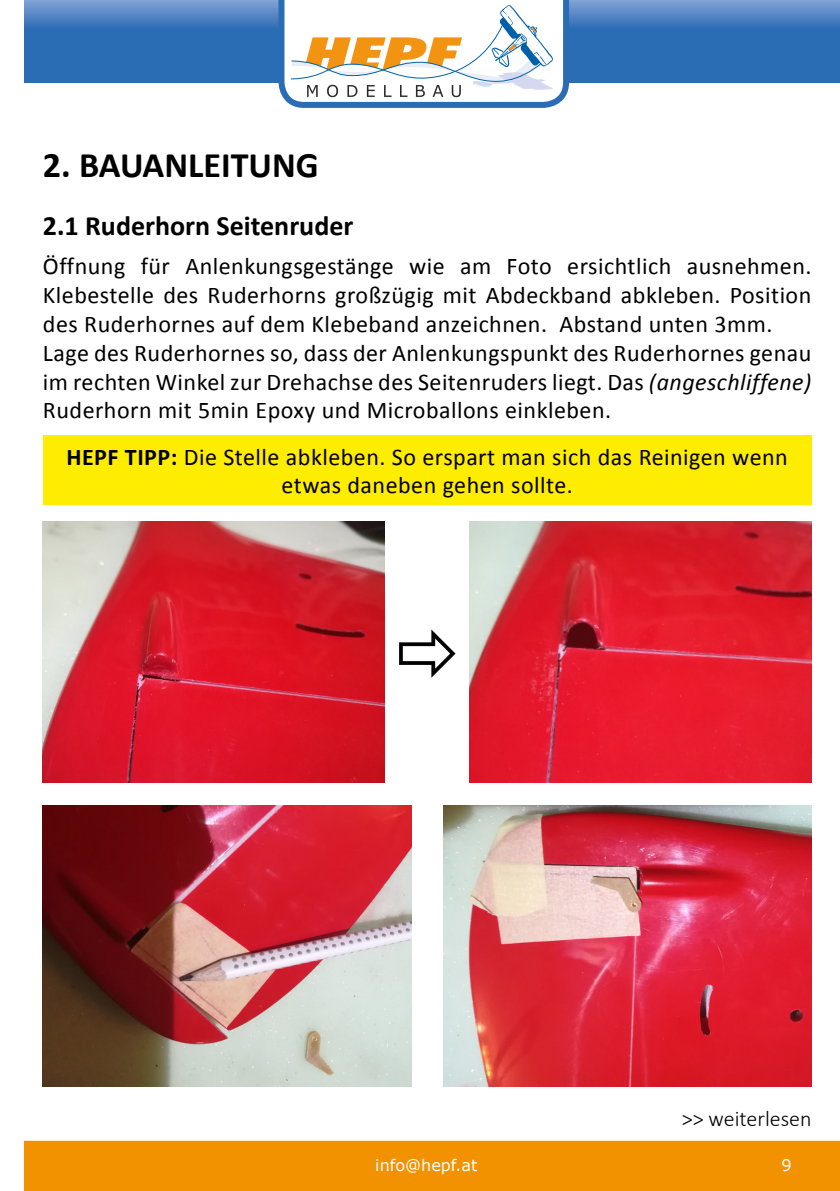
<style>
.page{position:relative;width:840px;height:1191px;background:#fff}
.page>*{position:absolute;margin:0;border:0;box-sizing:border-box;transform-origin:0 0}
.t1{font:700 36px "Calibri";color:#000}
.t2{font:700 28px "Calibri";color:#000}
.t3{font:24px/28.8px "Calibri";letter-spacing:.02em;color:#000;text-align:justify}
.t4{font:300 22px "Calibri";color:#000}
.t5{font:16px "Verdana";color:#fff}
.s1{font-style:italic}
.s2{font-weight:700}
</style>
<div class="page">
<div style="left:24px;top:1140px;width:815px;height:51px;background:#f39200"></div>
<svg style="left:24px;top:0;width:815px;height:82px;background:#3b76ba"></svg>
<svg style="left:275px;top:0;width:296px;height:108px"></svg>
<div style="left:43px;top:435px;width:768px;height:70px;background:#ffed00"></div>
<img style="left:43px;top:521px;width:341px;height:261px">
<img style="left:43px;top:805px;width:368px;height:281px">
<img style="left:443px;top:805px;width:368px;height:281px">
<img style="left:469px;top:521px;width:342px;height:261px">
<p class="t1" style="left:43px;top:142px;width:277px">2. BAUANLEITUNG</p>
<p class="t2" style="left:43px;top:208px;width:312px">2.1 Ruderhorn Seitenruder</p>
<p class="t3" style="left:43px;top:252px;width:769px">Öffnung für Anlenkungsgestänge wie am Foto ersichtlich ausnehmen.<br>Klebestelle des Ruderhorns großzügig mit Abdeckband abkleben. Position des Ruderhornes auf dem Klebeband anzeichnen. Abstand unten 3mm.</p>
<p class="t3" style="left:43px;top:338px;width:769px">Lage des Ruderhornes so, dass der Anlenkungspunkt des Ruderhornes genau im rechten Winkel zur Drehachse des Seitenruders liegt. Das <span class="s1">(angeschliffene)<br></span>Ruderhorn mit 5min Epoxy und Microballons einkleben.</p>
<p class="t3" style="left:66px;top:442px;width:722px;text-align:center"><span class="s2">HEPF TIPP:</span> Die Stelle abkleben. So erspart man sich das Reinigen wenn etwas daneben gehen sollte.</p>
<p class="t4" style="left:681px;top:1104px;width:131px">&gt;&gt; weiterlesen</p>
<p class="t5" style="left:375px;top:1154px;width:103px">info@hepf.at</p>
<p class="t5" style="left:781px;top:1154px;width:12px">9</p>
</div>
